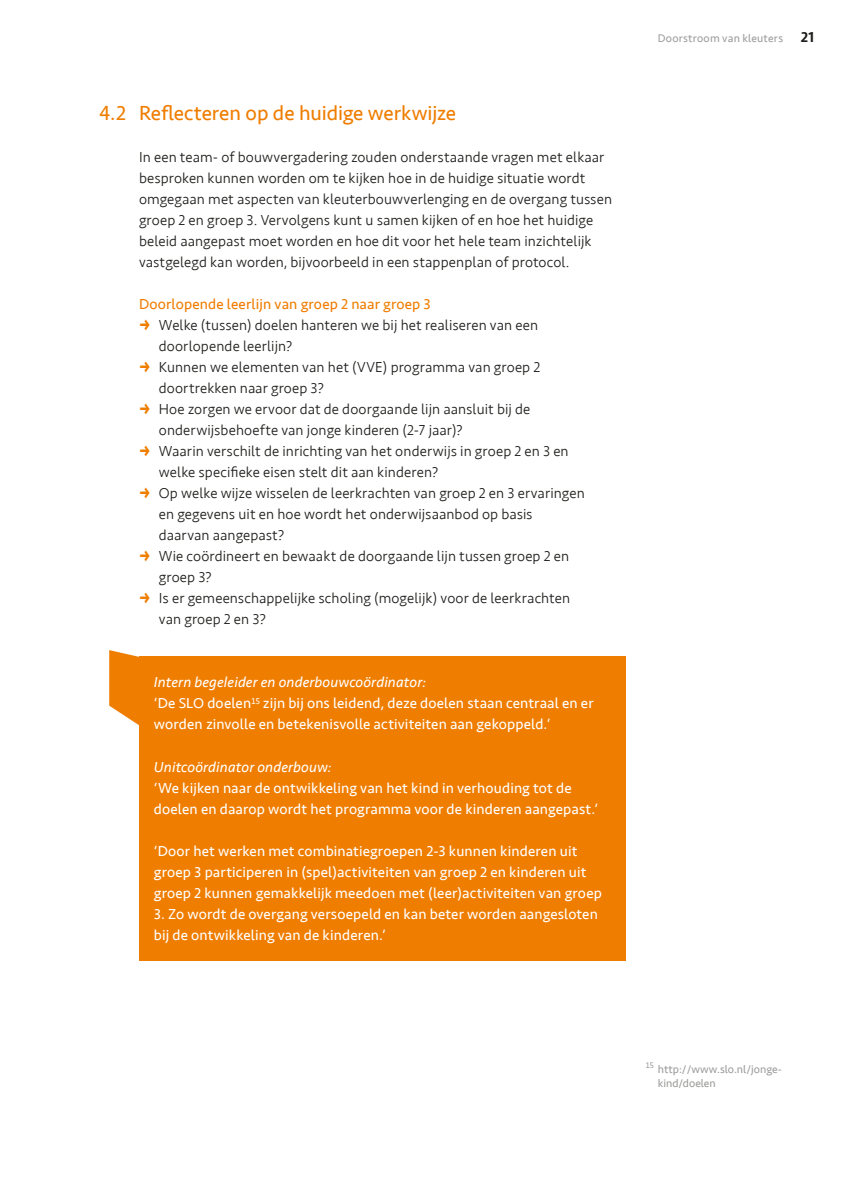
<style>
.page{position:relative;width:844px;height:1191px;background:#fff}
.page>*{position:absolute;margin:0;border:0;box-sizing:border-box;transform-origin:0 0}
._02_Paragraafkop_ORA{font:21px "Seravek";letter-spacing:-.005em;color:#ef7d00}
._00_Broodtekst{font:300 14.88px/21px "Seravek";letter-spacing:.01em;color:#1d1d1b}
._08_Kadertekst_ORANJ{font:14.88px/21px "Seravek";letter-spacing:.01em;color:#fff}
._08_Kadertekst_ORANJ-2{font:italic 14.88px "Seravek";letter-spacing:.01em;color:#fff}
._04_Tussenkop_ORANJE{font:14.88px "Seravek";letter-spacing:.01em;color:#ef7d00}
._07_Voetnoot{font:11.38px/13.7px "Seravek";letter-spacing:.005em;color:#9d9d9c}
.s1{font-weight:700;font-size:19.6px;color:#ef7d00}
.s2{font-weight:500;font-size:14.88px;color:#1d1d1b}
</style>
<div class="page">
<div style="left:139px;top:657px;width:486px;height:52px;background:#ef7d00"></div>
<div style="left:139px;top:678px;width:486px;height:73px;background:#ef7d00"></div>
<div style="left:139px;top:741px;width:486px;height:52px;background:#ef7d00"></div>
<div style="left:139px;top:762px;width:486px;height:73px;background:#ef7d00"></div>
<div style="left:139px;top:825px;width:486px;height:136px;background:#ef7d00"></div>
<svg style="left:109px;top:650px;width:30px;height:75px"></svg>
<p class="_02_Paragraafkop_ORA" style="left:99px;top:97px;width:358px">4.2 Reflecteren op de huidige werkwijze</p>
<p class="_00_Broodtekst" style="left:139px;top:147px;width:474px">In een team- of bouwvergadering zouden onderstaande vragen met elkaar besproken kunnen worden om te kijken hoe in de huidige situatie wordt omgegaan met aspecten van kleuterbouwverlenging en de overgang tussen groep 2 en groep 3. Vervolgens kunt u samen kijken of en hoe het huidige beleid aangepast moet worden en hoe dit voor het hele team inzichtelijk vastgelegd kan worden, bijvoorbeeld in een stappenplan of protocol.</p>
<p class="_04_Tussenkop_ORANJE" style="left:139px;top:293px;width:293px">Doorlopende leerlijn van groep 2 naar groep 3</p>
<p class="_00_Broodtekst" style="left:159px;top:315px;width:381px;text-indent:-20px"><span class="s1">Κ</span> Welke (tussen) doelen hanteren we bij het realiseren van een doorlopende leerlijn?</p>
<p class="_00_Broodtekst" style="left:159px;top:357px;width:383px;text-indent:-20px"><span class="s1">Κ</span> Kunnen we elementen van het (VVE) programma van groep 2 doortrekken naar groep 3?</p>
<p class="_00_Broodtekst" style="left:159px;top:399px;width:373px;text-indent:-20px"><span class="s1">Κ</span> Hoe zorgen we ervoor dat de doorgaande lijn aansluit bij de onderwijsbehoefte van jonge kinderen (2-7 jaar)?</p>
<p class="_00_Broodtekst" style="left:159px;top:441px;width:411px;text-indent:-20px"><span class="s1">Κ</span> Waarin verschilt de inrichting van het onderwijs in groep 2 en 3 en welke specifieke eisen stelt dit aan kinderen?</p>
<p class="_00_Broodtekst" style="left:159px;top:483px;width:427px;text-indent:-20px"><span class="s1">Κ</span> Op welke wijze wisselen de leerkrachten van groep 2 en 3 ervaringen en gegevens uit en hoe wordt het onderwijsaanbod op basis daarvan aangepast?</p>
<p class="_00_Broodtekst" style="left:159px;top:546px;width:411px;text-indent:-20px"><span class="s1">Κ</span> Wie coördineert en bewaakt de doorgaande lijn tussen groep 2 en groep 3?</p>
<p class="_00_Broodtekst" style="left:159px;top:588px;width:413px;text-indent:-20px"><span class="s1">Κ</span> Is er gemeenschappelijke scholing (mogelijk) voor de leerkrachten van groep 2 en 3?</p>
<p class="_08_Kadertekst_ORANJ-2" style="left:154px;top:670px;width:274px">Intern begeleider en onderbouwcoördinator:</p>
<p class="_08_Kadertekst_ORANJ" style="left:154px;top:693px;width:441px">‘De SLO doelen<sup>15</sup> zijn bij ons leidend, deze doelen staan centraal en er worden zinvolle en betekenisvolle activiteiten aan gekoppeld.’</p>
<p class="_08_Kadertekst_ORANJ-2" style="left:154px;top:754px;width:179px">Unitcoördinator onderbouw:</p>
<p class="_08_Kadertekst_ORANJ" style="left:154px;top:777px;width:445px">‘We kijken naar de ontwikkeling van het kind in verhouding tot de doelen en daarop wordt het programma voor de kinderen aangepast.’</p>
<p class="_08_Kadertekst_ORANJ" style="left:154px;top:840px;width:449px">‘Door het werken met combinatiegroepen 2-3 kunnen kinderen uit groep 3 participeren in (spel)activiteiten van groep 2 en kinderen uit groep 2 kunnen gemakkelijk meedoen met (leer)activiteiten van groep</p>
<p class="_08_Kadertekst_ORANJ" style="left:154px;top:903px;width:445px">3. Zo wordt de overgang versoepeld en kan beter worden aangesloten bij de ontwikkeling van de kinderen.’</p>
<p class="_07_Voetnoot" style="left:657px;top:31px;width:158px">Doorstroom van kleuters <span class="s2">21</span></p>
<p class="_07_Voetnoot" style="left:657px;top:1062px;width:125px;text-indent:-12px"><sup>15</sup> http://www.slo.nl/jonge&shy;kind/doelen</p>
</div>
